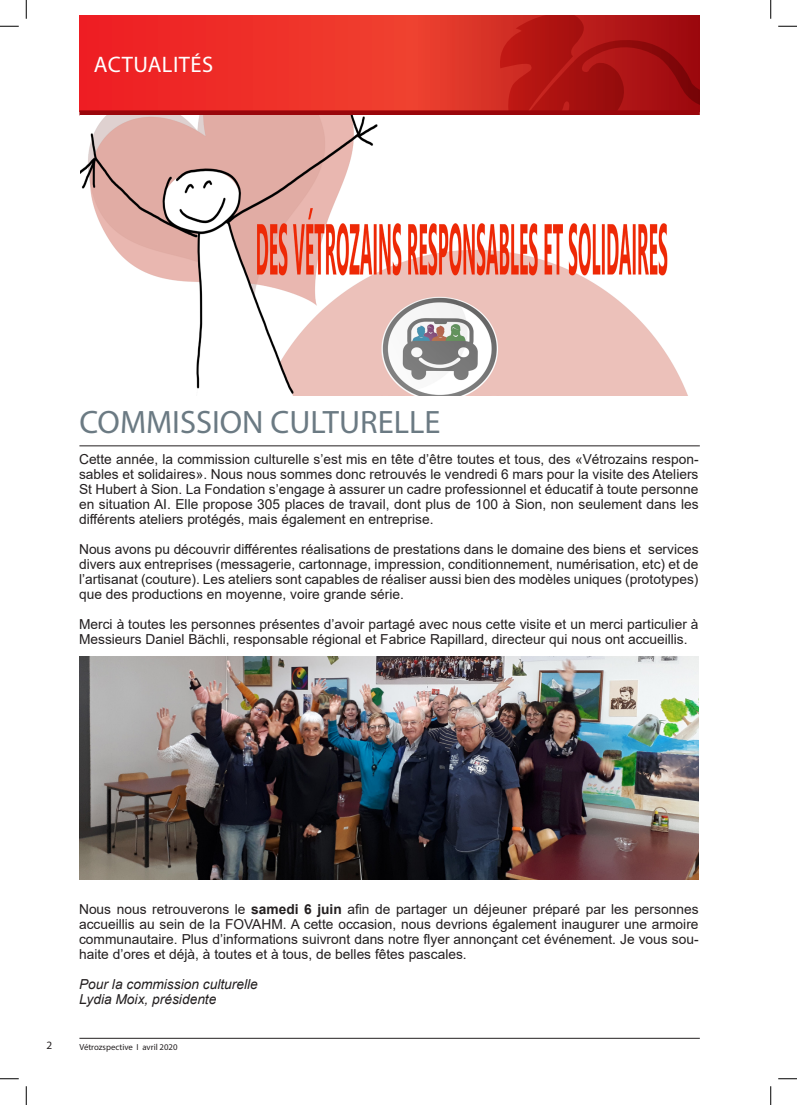
<style>
.page{position:relative;width:797px;height:1105px;background:#fff}
.page>*{position:absolute;margin:0;border:0;box-sizing:border-box;transform-origin:0 0}
.t1{font:32.5px "Myriad Pro";color:#6b7a83}
.texte_standard_FR{font:22.5px "Myriad Pro";letter-spacing:.02em;color:#fff}
.t2{font:13.75px/15px "Arial";color:#231f20;text-align:justify}
.t3{font:italic 13.75px "Arial";color:#231f20}
.t4{font:11.25px "Myriad Pro";color:#231f20}
.t5{font:8.75px "Myriad Pro";color:#231f20}
.s1{font-weight:700}
</style>
<div class="page">
<hr style="left:79px;top:1038px;width:620px;height:1px;background:#231f20">
<svg style="left:79px;top:16px;width:418px;height:94px;background:#eb3029"></svg>
<svg style="left:497px;top:16px;width:202px;height:94px;background:#ab1413"></svg>
<div style="left:79px;top:110px;width:620px;height:5px;background:#9a060b"></div>
<hr style="left:79px;top:445px;width:620px;height:1px;background:#231f20">
<img style="left:79px;top:657px;width:619px;height:222px">
<img style="left:80px;top:115px;width:608px;height:280px">
<svg style="left:0;top:25px;width:19px;height:2px"></svg>
<svg style="left:778px;top:25px;width:19px;height:2px"></svg>
<svg style="left:0;top:1078px;width:19px;height:1px"></svg>
<svg style="left:778px;top:1078px;width:19px;height:1px"></svg>
<svg style="left:25px;top:0;width:2px;height:19px"></svg>
<svg style="left:25px;top:1086px;width:2px;height:19px"></svg>
<svg style="left:770px;top:0;width:1px;height:19px"></svg>
<svg style="left:770px;top:1086px;width:1px;height:19px"></svg>
<p class="texte_standard_FR" style="left:94px;top:50px;width:121px">ACTUALITÉS</p>
<p class="t1" style="left:79px;top:402px;width:362px">COMMISSION CULTURELLE</p>
<p class="t2" style="left:79px;top:451px;width:621px">Cette année, la commission culturelle s’est mis en tête d’être toutes et tous, des «Vétrozains respon&shy;sables et solidaires». Nous nous sommes donc retrouvés le vendredi 6 mars pour la visite des Ateliers St Hubert à Sion. La Fondation s’engage à assurer un cadre professionnel et éducatif à toute personne en situation AI. Elle propose 305 places de travail, dont plus de 100 à Sion, non seulement dans les différents ateliers protégés, mais également en entreprise.</p>
<p class="t2" style="left:79px;top:541px;width:621px">Nous avons pu découvrir différentes réalisations de prestations dans le domaine des biens et services divers aux entreprises (messagerie, cartonnage, impression, conditionnement, numérisation, etc) et de l’artisanat (couture). Les ateliers sont capables de réaliser aussi bien des modèles uniques (prototypes) que des productions en moyenne, voire grande série.</p>
<p class="t2" style="left:79px;top:616px;width:621px">Merci à toutes les personnes présentes d’avoir partagé avec nous cette visite et un merci particulier à<br>Messieurs Daniel Bächli, responsable régional et Fabrice Rapillard, directeur qui nous ont accueillis.</p>
<p class="t2" style="left:79px;top:901px;width:621px">Nous nous retrouverons le <span class="s1">samedi 6 juin</span> afin de partager un déjeuner préparé par les personnes accueillis au sein de la FOVAHM. A cette occasion, nous devrions également inaugurer une armoire communautaire. Plus d’informations suivront dans notre flyer annonçant cet événement. Je vous sou&shy;haite d’ores et déjà, à toutes et à tous, de belles fêtes pascales.</p>
<p class="t3" style="left:79px;top:975px;width:180px">Pour la commission culturelle</p>
<p class="t3" style="left:79px;top:990px;width:139px">Lydia Moix, présidente</p>
<p class="t4" style="left:47px;top:1038px;width:7px">2</p>
<p class="t5" style="left:79px;top:1041px;width:100px">Vétrozspective I avril 2020</p>
</div>
